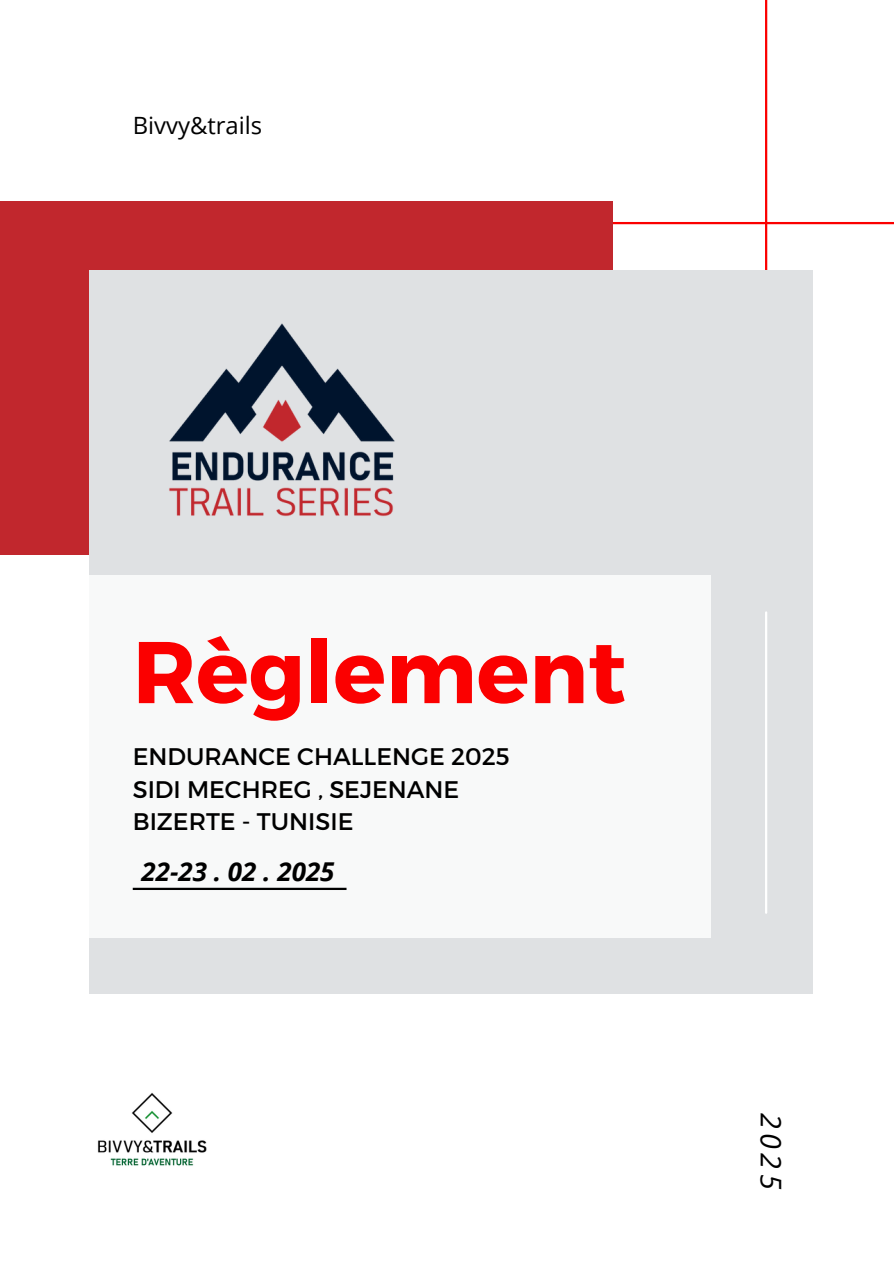
<style>
.page{position:relative;width:894px;height:1264px;background:#fff}
.page>*{position:absolute;margin:0;border:0;box-sizing:border-box;transform-origin:0 0}
.t1{font:700 87.45px "Montserrat";color:#fb0000}
.t2{font:italic 28.5px "Open Sans";color:#000}
.t3{font:italic 700 25.95px "Open Sans";color:#000}
.t4{font:24px/32.7px "Montserrat";color:#000}
.t5{font:23.85px "Open Sans";color:#000}
</style>
<div class="page">
<hr style="left:408px;top:222px;width:485px;height:2px;background:#fb0000">
<hr style="left:764px;top:0;width:3px;height:669px;background:#fb0000">
<div style="left:0;top:201px;width:612px;height:354px;background:#c1272d"></div>
<div style="left:89px;top:270px;width:723px;height:723px;background:#dfe1e3"></div>
<div style="left:81px;top:575px;width:629px;height:362px;background:#f8f9f9"></div>
<hr style="left:133px;top:887px;width:213px;height:3px;background:#000">
<hr style="left:764px;top:612px;width:3px;height:300px;background:#fff">
<img style="left:169px;top:323px;width:226px;height:194px">
<img style="left:97px;top:1093px;width:110px;height:73px">
<h3 class="t5" style="left:133px;top:109px;width:131px">Bivvy&amp;trails</h3>
<h1 class="t1" style="left:133px;top:615px;width:494px">Règlement</h1>
<h4 class="t4" style="left:133px;top:739px;width:378px">ENDURANCE CHALLENGE 2025<br>SIDI MECHREG , SEJENANE<br>BIZERTE - TUNISIE</h4>
<h2 class="t3" style="left:141px;top:853px;width:194px">22-23 . 02 . 2025</h2>
<p class="t2" style="left:791px;top:1112px;width:78px;rotate:90deg">2025</p>
</div>
